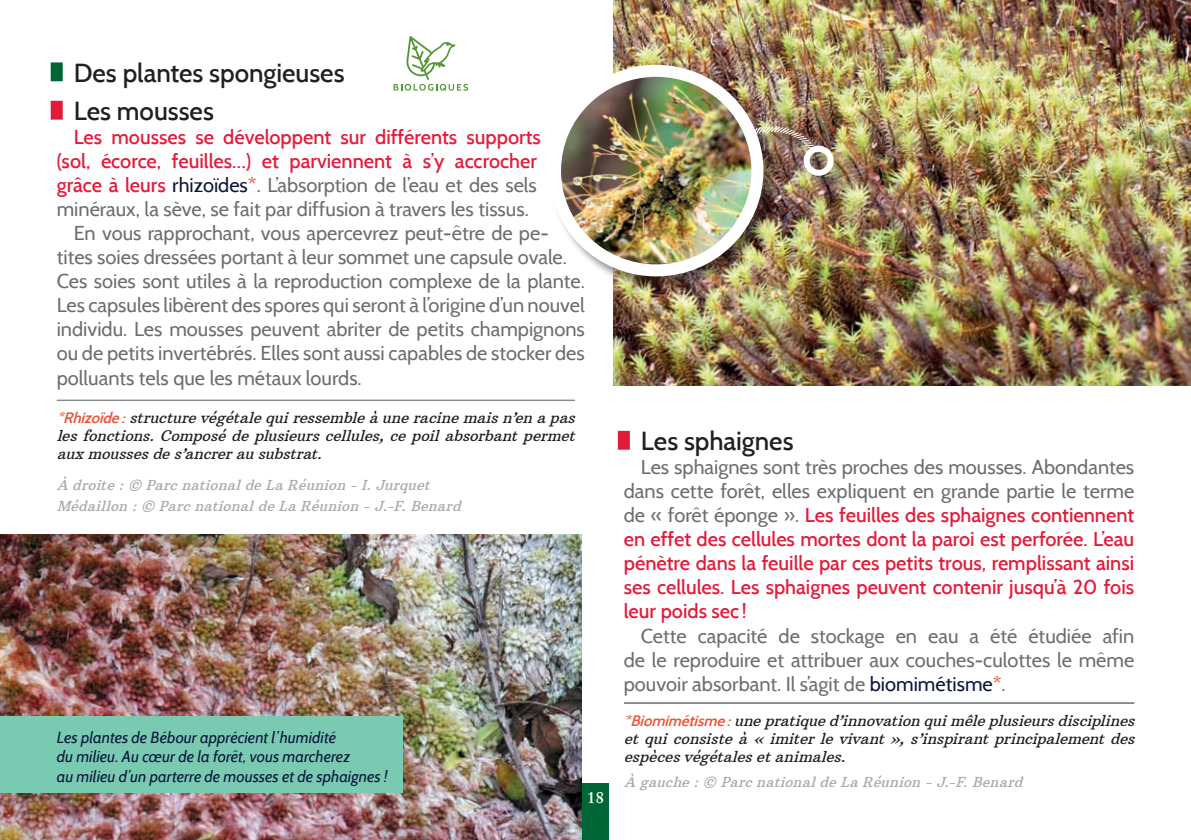
<style>
.page{position:relative;width:1191px;height:840px;background:#fff}
.page>*{position:absolute;margin:0;border:0;box-sizing:border-box;transform-origin:0 0}
.Nom_espèce{font:500 26px "Cabin";color:#231f20}
.Intertitre{font:500 26px "Cabin";color:#231f20}
.Body{font:500 20px/24px "Cabin";color:#e31b3a}
.Body-2{font:20px/24px "Cabin";color:#6c6d70}
.Légende_photo{font:italic 16px/19.2px "Cabin";letter-spacing:.005em;color:#0a163a}
.t1{font:700 15.8px "Sabon";color:#fff}
.Définition_bas_de_pa{font:italic 15px/18px "Arbutus Slab";color:#231f20;text-align:justify}
.Crédits_photo{font:italic 14px "Arbutus Slab";color:#a6a9a4}
.s1{font-weight:400;color:#0a163a}
.s2{font-weight:600;color:#ed5136}
.s3{font-weight:400;color:#6c6d70}
.s4{font-family:"Cabin";font-weight:600;color:#ed5136}
.s5{color:#0a163a}
</style>
<div class="page">
<img style="left:613px;top:0;width:578px;height:386px">
<img style="left:0;top:534px;width:582px;height:305px">
<div style="left:51px;top:62px;width:12px;height:19px;background:#006636"></div>
<div style="left:51px;top:101px;width:12px;height:18px;background:#e31b3a"></div>
<div style="left:618px;top:430px;width:12px;height:19px;background:#e31b3a"></div>
<div style="left:549px;top:65px;width:299px;height:226px;background:#231f20;opacity:.5"></div>
<img style="left:555px;top:71px;width:202px;height:192px">
<div style="left:549px;top:65px;width:214px;height:211px;border:12px solid #fff;border-radius:50%"></div>
<img style="left:751px;top:125px;width:65px;height:25px">
<div style="left:803px;top:146px;width:30px;height:30px;border:6px solid #fff;border-radius:50%"></div>
<svg style="left:56px;top:399px;width:519px;height:2px"></svg>
<svg style="left:624px;top:702px;width:510px;height:1px"></svg>
<svg style="left:393px;top:36px;width:75px;height:55px"></svg>
<div style="left:0;top:715px;width:403px;height:77px;background:#7acab2"></div>
<div style="left:582px;top:782px;width:27px;height:57px;background:#006636"></div>
<p class="Intertitre" style="left:74px;top:57px;width:272px">Des plantes spongieuses</p>
<p class="Nom_espèce" style="left:74px;top:95px;width:142px">Les mousses</p>
<p class="Body" style="left:57px;top:125px;width:486px;text-indent:17px">Les mousses se développent sur différents supports (sol, écorce, feuilles…) et parviennent à s’y accrocher grâce à leurs <span class="s1">rhizoïdes</span><span class="s2">*</span><span class="s3">. L’absorption de l’eau et des sels minéraux, la sève, se fait par diffusion à travers les tissus.</span></p>
<p class="Body-2" style="left:57px;top:221px;width:530px;text-indent:17px">En vous rapprochant, vous apercevrez peut-être de pe&shy;tites soies dressées portant à leur sommet une capsule ovale.<br>Ces soies sont utiles à la reproduction complexe de la plante.<br>Les capsules libèrent des spores qui seront à l’origine d’un nouvel individu. Les mousses peuvent abriter de petits champignons ou de petits invertébrés. Elles sont aussi capables de stocker des polluants tels que les métaux lourds.</p>
<p class="Définition_bas_de_pa" style="left:57px;top:408px;width:524px"><span class="s4">*Rhizoïde :</span> structurevégétalequiressembleàuneracinemaisn’enapas lesfonctions.Composédeplusieurscellules,cepoilabsorbantpermet auxmoussesdes’ancrerausubstrat.</p>
<p class="Crédits_photo" style="left:57px;top:476px;width:379px">À droite :© ParcnationaldeLaRéunion -I.Jurquet</p>
<p class="Crédits_photo" style="left:57px;top:496px;width:410px">Médaillon :© ParcnationaldeLaRéunion -J.-F.Benard</p>
<p class="Légende_photo" style="left:57px;top:727px;width:332px">Les plantes de Bébour apprécient l’humidité<br>du milieu. Au cœur de la forêt, vous marcherez<br>au milieu d’un parterre de mousses et de sphaignes !</p>
<p class="t1" style="left:586px;top:787px;width:19px">18</p>
<p class="Nom_espèce" style="left:641px;top:425px;width:154px">Les sphaignes</p>
<p class="Body" style="left:624px;top:455px;width:512px;text-align:justify;text-indent:17px"><span class="s3">Les sphaignes sont très proches des mousses. Abondantes dans cette forêt, elles expliquent en grande partie le terme de « forêt éponge ».</span> Les feuilles des sphaignes contiennent en effet des cellules mortes dont la paroi est perforée. L’eau pénètre dans la feuille par ces petits trous, remplissant ainsi ses cellules. Les sphaignes peuvent contenir jusqu’à 20 fois leur poids sec !</p>
<p class="Body-2" style="left:624px;top:623px;width:512px;text-align:justify;text-indent:17px">Cette capacité de stockage en eau a été étudiée afin de le reproduire et attribuer aux couches-culottes le même pouvoir absorbant. Il s’agit de <span class="s5">biomimétisme</span><span class="s2">*</span>.</p>
<p class="Définition_bas_de_pa" style="left:624px;top:711px;width:517px"><span class="s4">*Biomimétisme :</span> unepratiqued’innovationquimêleplusieursdisciplines et qui consiste à « imiter le vivant », s’inspirant principalement des espècesvégétalesetanimales.</p>
<p class="Crédits_photo" style="left:624px;top:772px;width:404px">À gauche :© ParcnationaldeLaRéunion -J.-F.Benard</p>
</div>
